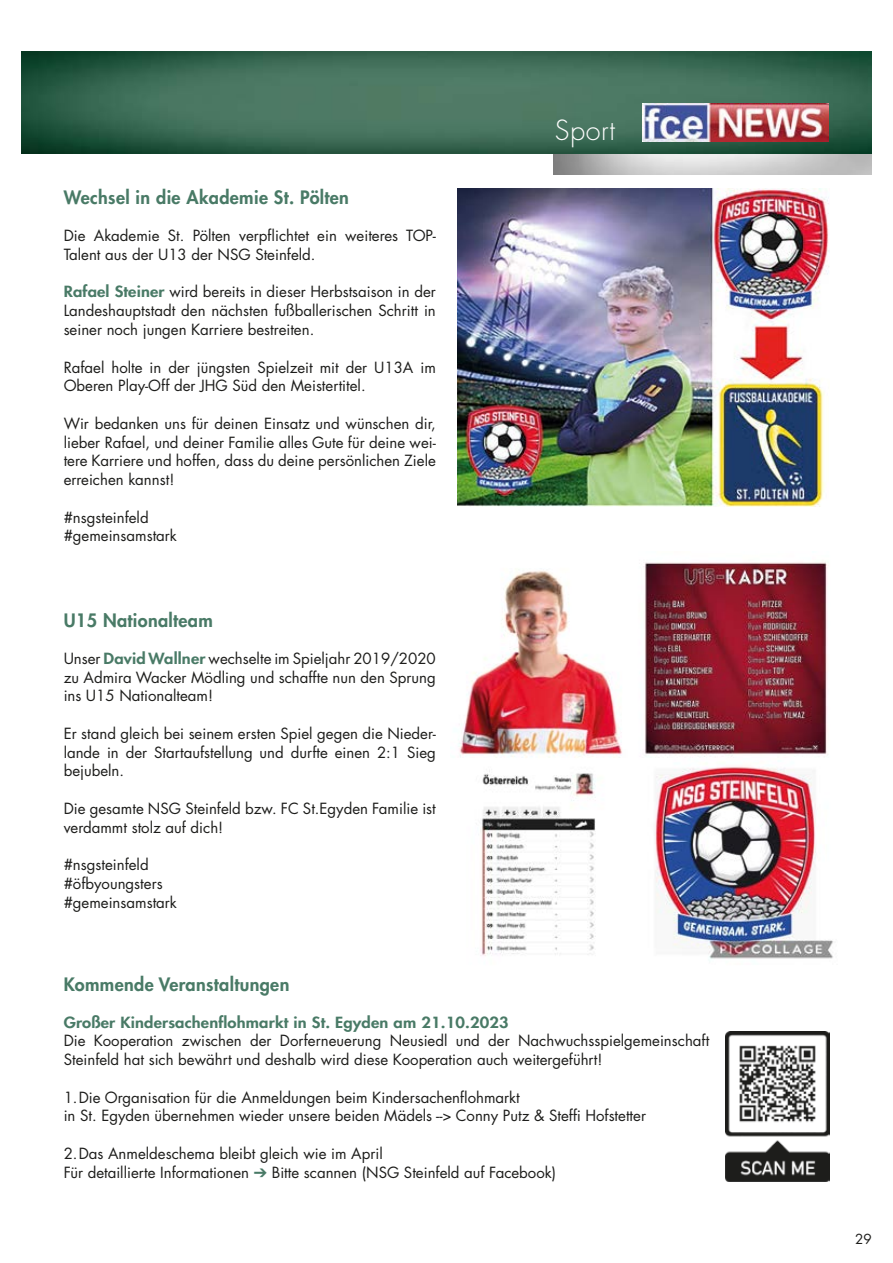
<style>
.page{position:relative;width:893px;height:1263px;background:#fff}
.page>*{position:absolute;margin:0;border:0;box-sizing:border-box;transform-origin:0 0}
.t1{font:300 27px "Futura LT Pro";letter-spacing:.02em;color:#fff}
.t2{font:800 18px "Futura LT Pro";letter-spacing:.02em;color:#497a66}
.t3{font:15px/18.8px "Futura LT Pro";color:#1d1d1b}
.t4{font:800 15px "Futura LT Pro";letter-spacing:.01em;color:#497a66;scale:1.1 1}
.t5{font:13.5px "Futura LT Pro";color:#1d1d1b}
.s1{font-weight:800;color:#497a66}
.s2{color:#497a66}
</style>
<div class="page">
<img style="left:553px;top:153px;width:319px;height:21px">
<img style="left:21px;top:51px;width:851px;height:102px">
<img style="left:642px;top:103px;width:186px;height:38px">
<img style="left:457px;top:189px;width:372px;height:317px">
<img style="left:459px;top:562px;width:374px;height:399px">
<img style="left:725px;top:1032px;width:104px;height:150px">
<p class="t2" style="left:64px;top:183px;width:287px">Wechsel in die Akademie St. Pölten</p>
<p class="t3" style="left:64px;top:226px;width:374px">Die Akademie St. Pölten verpflichtet ein weiteres TOP-<br>Talent aus der U13 der NSG Steinfeld.</p>
<p class="t3" style="left:64px;top:282px;width:374px;text-align:justify"><span class="s1">Rafael Steiner</span> wird bereits in dieser Herbstsaison in der Landeshauptstadt den nächsten fußballerischen Schritt in seiner noch jungen Karriere bestreiten.</p>
<p class="t3" style="left:64px;top:357px;width:374px">Rafael holte in der jüngsten Spielzeit mit der U13A im<br>Oberen Play-Off der JHG Süd den Meistertitel.</p>
<p class="t3" style="left:64px;top:414px;width:374px;text-align:justify">Wir bedanken uns für deinen Einsatz und wünschen dir, lieber Rafael, und deiner Familie alles Gute für deine wei&shy;tere Karriere und hoffen, dass du deine persönlichen Ziele erreichen kannst!</p>
<p class="t3" style="left:64px;top:507px;width:115px">#nsgsteinfeld #gemeinsamstark</p>
<p class="t2" style="left:64px;top:607px;width:151px">U15 Nationalteam</p>
<p class="t3" style="left:64px;top:649px;width:374px;text-align:justify">Unser <span class="s1">David Wallner</span> wechselte im Spieljahr 2019/2020 zu Admira Wacker Mödling und schaffte nun den Sprung ins U15 Nationalteam!</p>
<p class="t3" style="left:64px;top:724px;width:374px;text-align:justify">Er stand gleich bei seinem ersten Spiel gegen die Nieder&shy;lande in der Startaufstellung und durfte einen 2:1 Sieg bejubeln.</p>
<p class="t3" style="left:64px;top:799px;width:374px">Die gesamte NSG Steinfeld bzw. FC St.Egyden Familie ist verdammt stolz auf dich!</p>
<p class="t3" style="left:64px;top:855px;width:115px">#nsgsteinfeld #öfbyoungsters #gemeinsamstark</p>
<h1 class="t1" style="left:555px;top:113px;width:62px">Sport</h1>
<p class="t2" style="left:64px;top:970px;width:227px">Kommende Veranstaltungen</p>
<p class="t4" style="left:64px;top:1010px;width:406px">Großer Kindersachenflohmarkt in St. Egyden am 21.10.2023</p>
<p class="t3" style="left:64px;top:1031px;width:647px">Die Kooperation zwischen der Dorferneuerung Neusiedl und der Nachwuchsspielgemeinschaft<br>Steinfeld hat sich bewährt und deshalb wird diese Kooperation auch weitergeführt!</p>
<p class="t3" style="left:64px;top:1087px;width:584px">1.Die Organisation für die Anmeldungen beim Kindersachenflohmarkt<br>in St. Egyden übernehmen wieder unsere beiden Mädels --&gt; Conny Putz &amp; Steffi Hofstetter</p>
<p class="t3" style="left:64px;top:1144px;width:494px">2.Das Anmeldeschema bleibt gleich wie im April<br>Für detaillierte Informationen <span class="s2">➔</span> Bitte scannen (NSG Steinfeld auf Facebook)</p>
<p class="t5" style="left:855px;top:1230px;width:18px">29</p>
</div>
